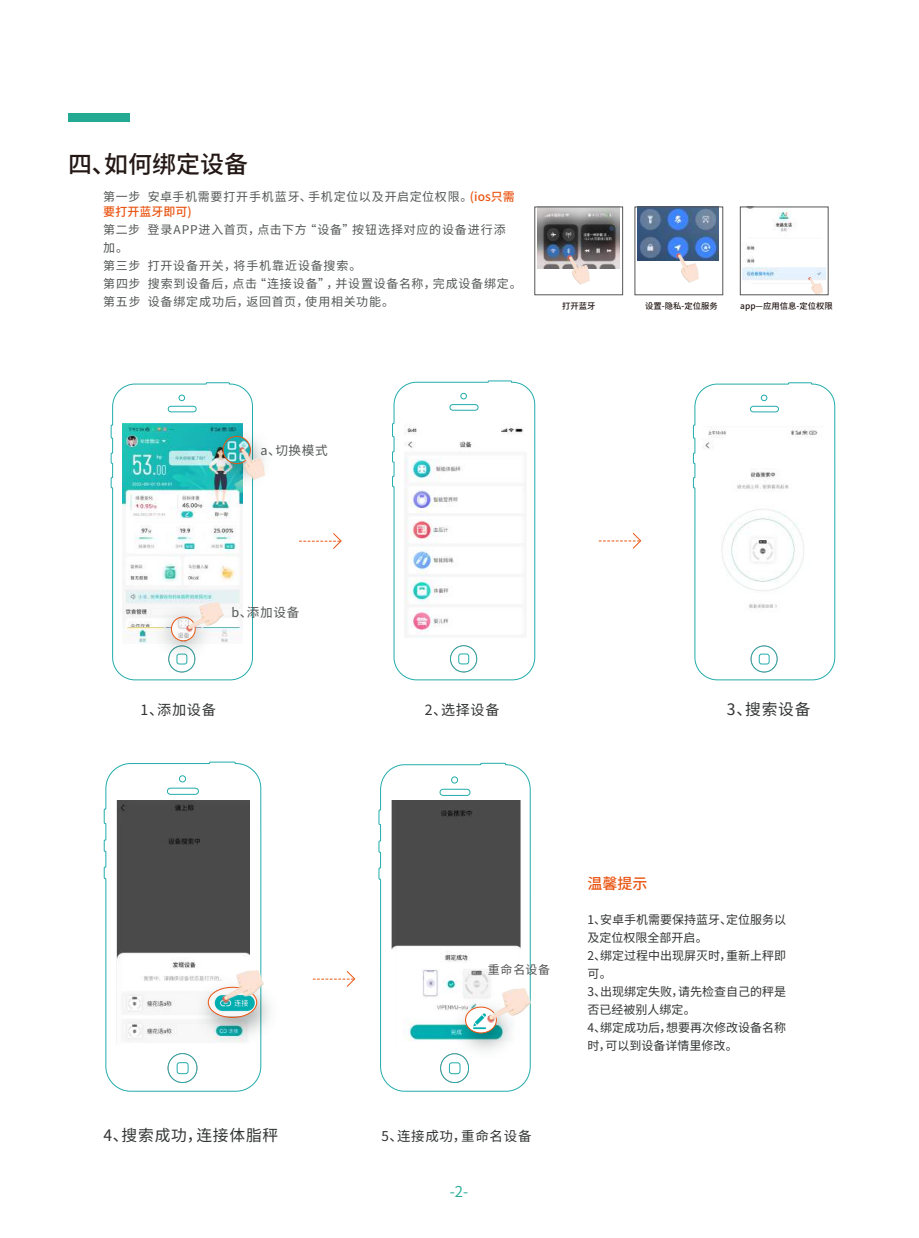
<style>
.page{position:relative;width:919px;height:1238px;background:#fff}
.page>*{position:absolute;margin:0;border:0;box-sizing:border-box;transform-origin:0 0}
.t1{font:500 24px "Source Han Sans CN";color:#231815}
.t2{font:15.75px "Source Han Sans CN";letter-spacing:.05em;color:#323333}
.t3{font:500 15px "Source Han Sans CN";color:#e95513}
.t4{font:15px "Source Han Sans CN";color:#24aa93}
.t5{font:14.25px "Source Han Sans CN";color:#323333}
.t6{font:14.1px "Source Han Sans CN";color:#323333}
.t7{font:13.5px "Source Han Sans CN";letter-spacing:.05em;color:#323333}
.t8{font:12.6px "Source Han Sans CN";letter-spacing:.05em;color:#545555}
.t9{font:12px/18px "Source Han Sans CN";letter-spacing:.065em;color:#545555}
.t10{font:12px/18px "Source Han Sans CN";color:#323333}
.t11{font:12px "Source Han Sans CN";letter-spacing:.06em;color:#555}
.t12{font:500 8.4px "Source Han Sans CN";color:#231815}
.s1{font-weight:500;color:#e95513}
</style>
<div class="page">
<div style="left:68px;top:113px;width:62px;height:9px;background:#24aa93"></div>
<img style="left:537px;top:209px;width:82px;height:60px">
<img style="left:567px;top:256px;width:23px;height:28px">
<svg style="left:110px;top:382px;width:143px;height:298px"></svg>
<img style="left:123px;top:423px;width:120px;height:219px">
<img style="left:200px;top:417px;width:65px;height:81px">
<img style="left:223px;top:436px;width:27px;height:27px;border-radius:14px">
<div style="left:223px;top:436px;width:27px;height:28px;border:1px solid #e95513;border-radius:50%"></div>
<img style="left:239px;top:447px;width:25px;height:32px">
<img style="left:123px;top:627px;width:119px;height:16px">
<img style="left:145px;top:594px;width:76px;height:77px">
<img style="left:171px;top:617px;width:24px;height:23px;border-radius:12px">
<div style="left:171px;top:616px;width:24px;height:25px;border:1px solid #e95513;border-radius:50%"></div>
<img style="left:187px;top:602px;width:36px;height:29px">
<svg style="left:692px;top:382px;width:143px;height:298px"></svg>
<img style="left:702px;top:426px;width:121px;height:197px">
<svg style="left:103px;top:761px;width:159px;height:330px"></svg>
<svg style="left:166px;top:787px;width:33px;height:8px"></svg>
<div style="left:179px;top:775px;width:7px;height:7px;border:1px solid #22acab;border-radius:50%"></div>
<svg style="left:166px;top:1052px;width:33px;height:31px"></svg>
<img style="left:116px;top:800px;width:133px;height:243px">
<img style="left:187px;top:969px;width:83px;height:83px">
<img style="left:208px;top:988px;width:49px;height:28px">
<div style="left:208px;top:987px;width:49px;height:30px;border:1px solid #e95513;border-radius:50%"></div>
<img style="left:223px;top:970px;width:40px;height:32px">
<div style="left:534px;top:207px;width:88px;height:88px;border:1px solid #555"></div>
<img style="left:637px;top:209px;width:81px;height:52px">
<img style="left:676px;top:254px;width:22px;height:28px">
<div style="left:634px;top:207px;width:89px;height:88px;border:1px solid #555"></div>
<img style="left:742px;top:209px;width:83px;height:71px">
<img style="left:808px;top:277px;width:14px;height:16px">
<div style="left:740px;top:207px;width:88px;height:88px;border:1px solid #555"></div>
<svg style="left:378px;top:762px;width:153px;height:329px"></svg>
<svg style="left:438px;top:788px;width:33px;height:8px"></svg>
<div style="left:451px;top:776px;width:7px;height:7px;border:1px solid #22acab;border-radius:50%"></div>
<svg style="left:439px;top:1052px;width:31px;height:31px"></svg>
<img style="left:391px;top:800px;width:129px;height:246px">
<img style="left:443px;top:989px;width:84px;height:78px">
<img style="left:466px;top:1007px;width:30px;height:25px">
<div style="left:465px;top:1006px;width:31px;height:27px;border:1px solid #e95513;border-radius:50%"></div>
<img style="left:488px;top:988px;width:42px;height:34px">
<svg style="left:313px;top:971px;width:43px;height:16px"></svg>
<svg style="left:299px;top:533px;width:43px;height:16px"></svg>
<svg style="left:599px;top:533px;width:42px;height:16px"></svg>
<svg style="left:392px;top:380px;width:143px;height:300px"></svg>
<img style="left:404px;top:423px;width:122px;height:214px">
<h1 class="t1" style="left:68px;top:150px;width:181px">四、如何绑定设备</h1>
<p class="t9" style="left:103px;top:190px;width:413px;line-height:14.4px">第一步 安卓手机需要打开手机蓝牙、手机定位以及开启定位权限。<span class="s1">(ios只需要打开蓝牙即可)</span></p>
<p class="t9" style="left:103px;top:221px;width:420px">第二步 登录APP进入首页，点击下方“设备”按钮选择对应的设备进行添<br>加。<br>第三步 打开设备开关，将手机靠近设备搜索。<br>第四步 搜索到设备后，点击“连接设备”，并设置设备名称，完成设备绑定。第五步 设备绑定成功后，返回首页，使用相关功能。</p>
<p class="t12" style="left:562px;top:301px;width:35px">打开蓝牙</p>
<p class="t12" style="left:645px;top:301px;width:74px">设置-隐私-定位服务</p>
<p class="t12" style="left:740px;top:301px;width:94px">app—应用信息-定位权限</p>
<p class="t8" style="left:260px;top:443px;width:69px">a、切换模式</p>
<p class="t8" style="left:231px;top:605px;width:69px">b、添加设备</p>
<p class="t5" style="left:141px;top:702px;width:77px">1、添加设备</p>
<p class="t6" style="left:425px;top:702px;width:76px">2、选择设备</p>
<h2 class="t2" style="left:727px;top:700px;width:85px">3、搜索设备</h2>
<h2 class="t2" style="left:103px;top:1125px;width:176px">4、搜索成功，连接体脂秤</h2>
<p class="t11" style="left:488px;top:962px;width:64px">重命名设备</p>
<p class="t7" style="left:381px;top:1127px;width:151px">5、连接成功，重命名设备</p>
<p class="t4" style="left:449px;top:1182px;width:20px">-2-</p>
<p class="t3" style="left:587px;top:875px;width:61px">温馨提示</p>
<p class="t10" style="left:587px;top:910px;width:200px">1、安卓手机需要保持蓝牙、定位服务以及定位权限全部开启。<br>2、绑定过程中出现屏灭时，重新上秤即可。<br>3、出现绑定失败，请先检查自己的秤是否已经被别人绑定。<br>4、绑定成功后，想要再次修改设备名称时，可以到设备详情里修改。</p>
</div>
